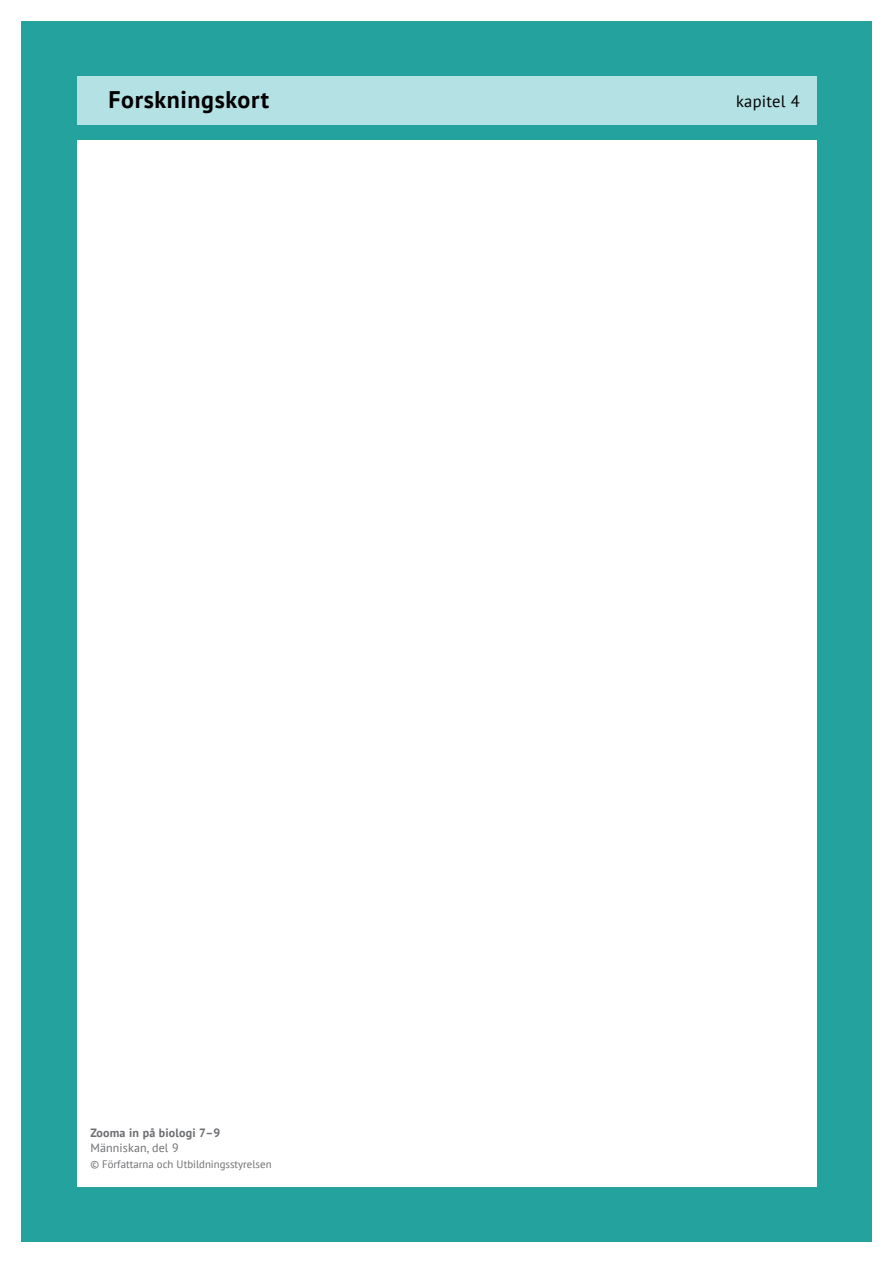
<style>
.page{position:relative;width:893px;height:1263px;background:#fff}
.page>*{position:absolute;margin:0;border:0;box-sizing:border-box;transform-origin:0 0}
.t1{font:700 24px "PT Sans";letter-spacing:.025em;color:#000}
.t2{font:16.5px "PT Sans";letter-spacing:.015em;color:#000}
.t3{font:700 12px "PT Sans";letter-spacing:.015em;color:#6d6e71}
.t4{font:12px "PT Sans";letter-spacing:.015em;color:#6d6e71}
.t5{font:10.8px "PT Sans";color:#6d6e71}
</style>
<div class="page">
<div style="left:21px;top:21px;width:851px;height:1221px;background:#23a29e"></div>
<div style="left:77px;top:140px;width:739px;height:1046px;background:#fff"></div>
<div style="left:77px;top:77px;width:739px;height:48px;background:#b4e1e4"></div>
<h1 class="t1" style="left:108px;top:84px;width:162px">Forskningskort</h1>
<h2 class="t2" style="left:736px;top:90px;width:65px">kapitel 4</h2>
<p class="t3" style="left:90px;top:1125px;width:131px">Zooma in på biologi 7–9</p>
<p class="t4" style="left:90px;top:1140px;width:90px">Människan, del 9</p>
<p class="t5" style="left:90px;top:1158px;width:183px">© Författarna och Utbildningsstyrelsen</p>
</div>
